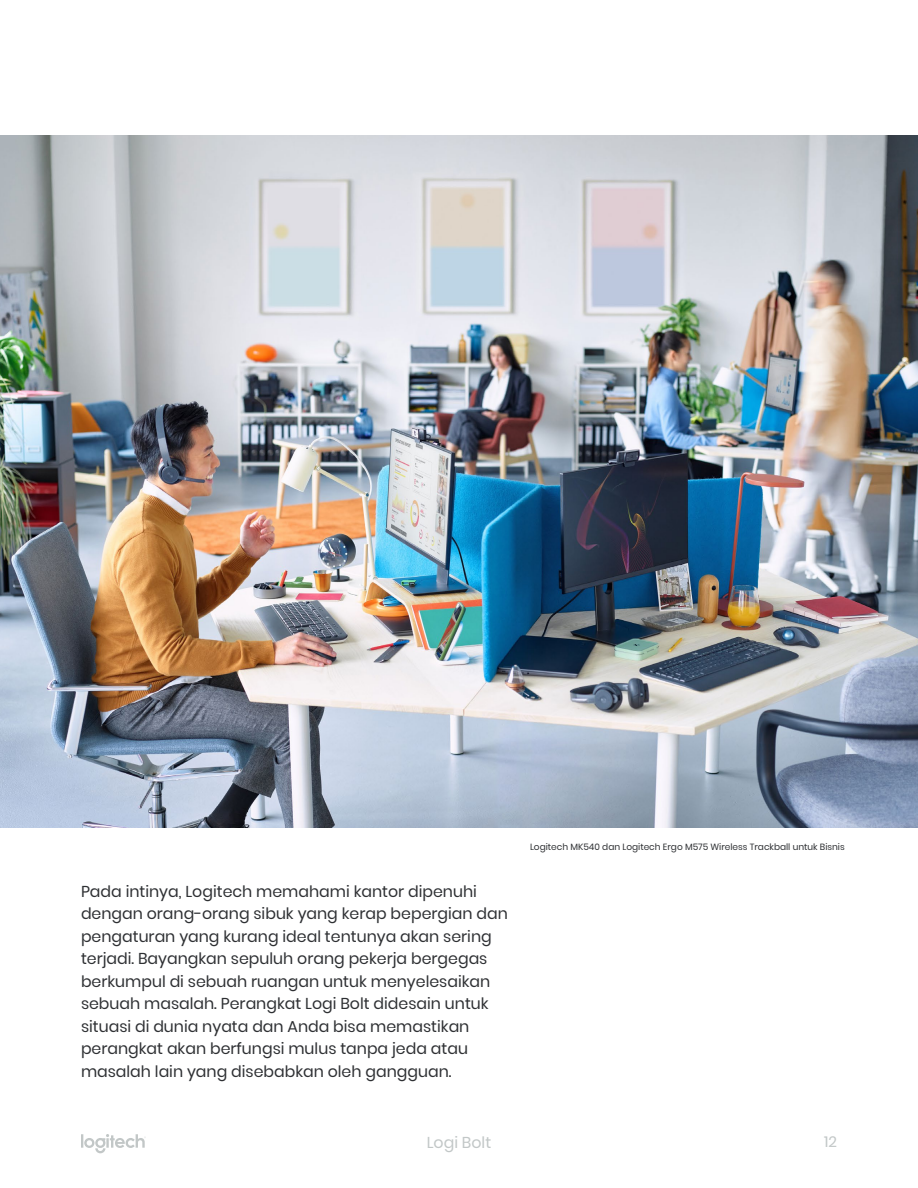
<style>
.page{position:relative;width:918px;height:1188px;background:#fff}
.page>*{position:absolute;margin:0;border:0;box-sizing:border-box;transform-origin:0 0}
.t1{font:15.75px/22.5px "Poppins";color:#2e3033}
.t2{font:15.75px "Poppins";color:#c2c7c7}
.t3{font:15px "Poppins";color:#c2c7c7}
.t4{font:9px "Poppins";color:#2e3033}
</style>
<div class="page">
<svg style="left:81px;top:1134px;width:65px;height:19px"></svg>
<img style="left:0;top:135px;width:918px;height:692px">
<p class="t1" style="left:81px;top:880px;width:428px">Pada intinya, Logitech memahami kantor dipenuhi dengan orang-orang sibuk yang kerap bepergian dan pengaturan yang kurang ideal tentunya akan sering terjadi. Bayangkan sepuluh orang pekerja bergegas berkumpul di sebuah ruangan untuk menyelesaikan sebuah masalah. Perangkat Logi Bolt didesain untuk situasi di dunia nyata dan Anda bisa memastikan perangkat akan berfungsi mulus tanpa jeda atau masalah lain yang disebabkan oleh gangguan.</p>
<p class="t4" style="left:530px;top:841px;width:316px">Logitech MK540 dan Logitech Ergo M575 Wireless Trackball untuk Bisnis</p>
<p class="t2" style="left:427px;top:1134px;width:66px">Logi Bolt</p>
<p class="t3" style="left:824px;top:1134px;width:14px">12</p>
</div>
